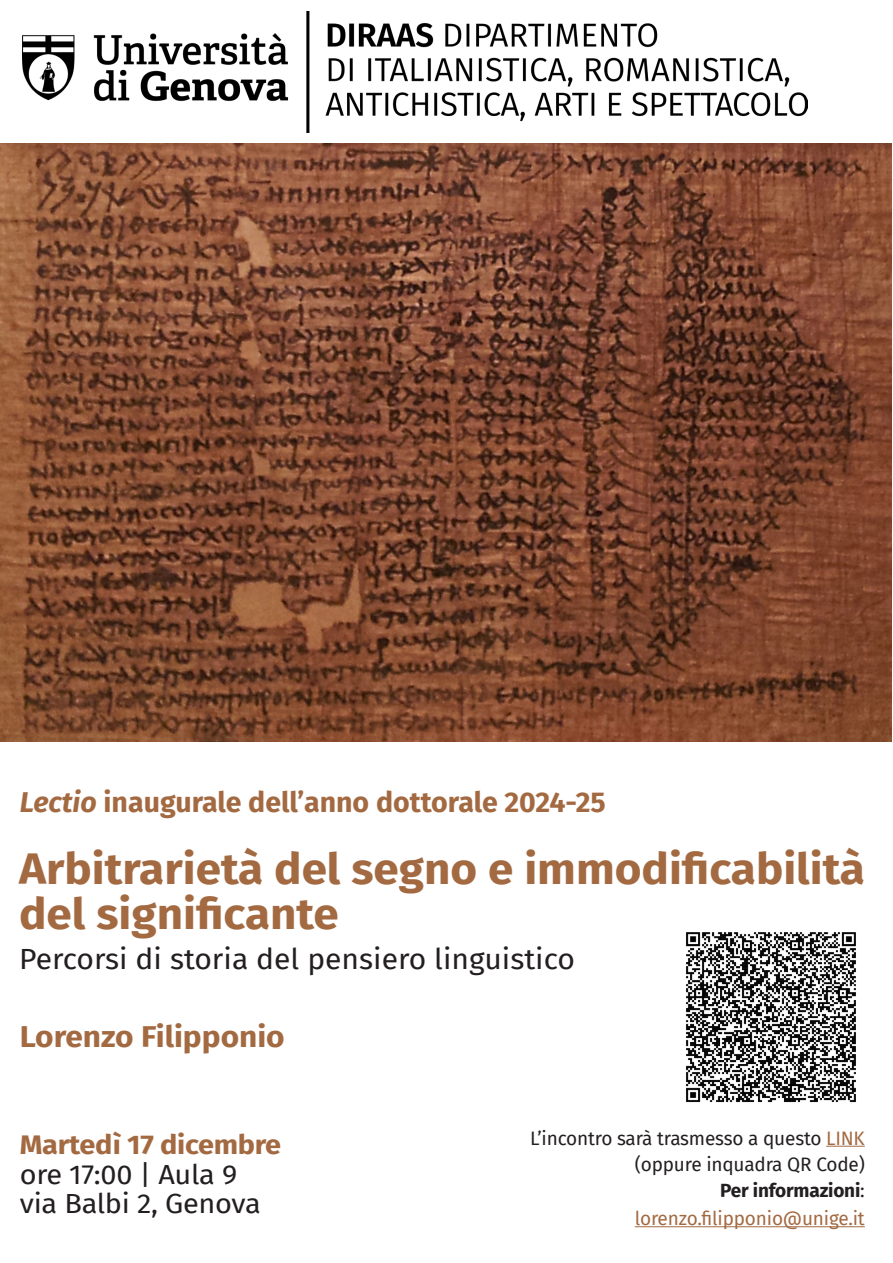
<style>
.page{position:relative;width:893px;height:1263px;background:#fff}
.page>*{position:absolute;margin:0;border:0;box-sizing:border-box;transform-origin:0 0}
.t1{font:700 43.5px "Fira Sans";color:#a36a42;scale:1.05 1}
.t2{font:700 30px "Fira Sans";color:#a36a42;scale:1.05 1}
.t3{font:700 28.5px "Fira Sans";color:#a36a42}
.t4{font:28.5px "Fira Sans";color:#231f20;scale:1.05 1}
.t5{font:27px "Fira Sans";letter-spacing:-.01em;color:#231f20;scale:1.07 1}
.t6{font:700 27px "Fira Sans";letter-spacing:-.01em;color:#a36a42;scale:1.07 1}
.t7{font:19.05px "Fira Sans";letter-spacing:-.01em;color:#231f20}
.t8{font:19.05px "Fira Sans";letter-spacing:-.01em;color:#a36a42}
.t9{font:700 19.05px "Fira Sans";letter-spacing:-.01em;color:#231f20}
.s1{font-style:italic}
.s2{color:#a36a42}
.s3{font-weight:400}
</style>
<div class="page">
<hr style="left:826px;top:1146px;width:39px;height:1px;background:#a36a42">
<hr style="left:635px;top:1226px;width:230px;height:1px;background:#a36a42">
<img style="left:22px;top:12px;width:785px;height:121px">
<img style="left:0;top:144px;width:892px;height:597px">
<img style="left:686px;top:932px;width:170px;height:171px">
<p class="t3" style="left:20px;top:778px;width:588px"><span class="s1">Lectio</span> inaugurale dell’anno dottorale 2024-25</p>
<p class="t1" style="left:19px;top:832px;width:807px">Arbitrarietà del segno e immodificabilità</p>
<p class="t1" style="left:19px;top:877px;width:306px">del significante</p>
<p class="t4" style="left:19px;top:937px;width:531px">Percorsi di storia del pensiero linguistico</p>
<p class="t2" style="left:20px;top:1011px;width:254px">Lorenzo Filipponio</p>
<p class="t6" style="left:20px;top:1122px;width:246px">Martedì 17 dicembre</p>
<p class="t5" style="left:20px;top:1154px;width:205px">ore 17:00 | Aula 9</p>
<p class="t5" style="left:20px;top:1184px;width:227px">via Balbi 2, Genova</p>
<p class="t7" style="left:530px;top:1124px;width:336px">L’incontro sarà trasmesso a questo <span class="s2">LINK</span></p>
<p class="t7" style="left:635px;top:1150px;width:231px">(oppure inquadra QR Code)</p>
<p class="t9" style="left:720px;top:1174px;width:146px">Per informazioni<span class="s3">:</span></p>
<p class="t8" style="left:635px;top:1204px;width:231px">lorenzo.filipponio@unige.it</p>
</div>
